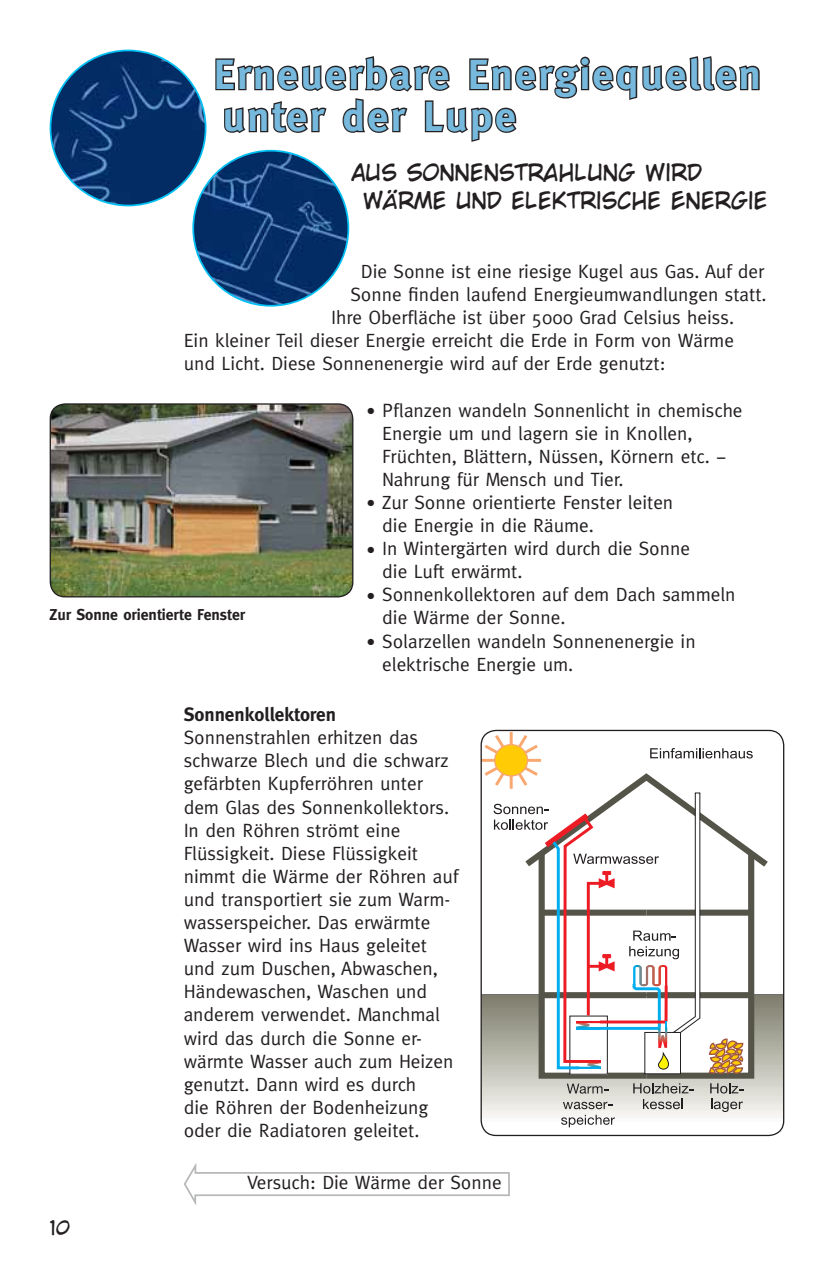
<style>
.page{position:relative;width:834px;height:1280px;background:#fff}
.page>*{position:absolute;margin:0;border:0;box-sizing:border-box;transform-origin:0 0}
.t1{font:42px/42px "Meta Plus Bold 24";letter-spacing:.05em;color:#76b9dd}
.t2{font:22.75px/27.3px "CC Wild Words Int Roman 25";color:#231f20}
.t3{font:19.25px/23.1px "Meta Normal 26";color:#231f20}
.t4{font:19.25px "Meta Bold 27";color:#231f20}
.t5{font:19.25px "CC Wild Words Int Roman 25";color:#231f20}
.t6{font:15.75px "Meta Bold 27";color:#231f20}
</style>
<div class="page">
<img style="left:50px;top:50px;width:155px;height:155px;border-radius:50%">
<svg style="left:215px;top:56px;width:545px;height:86px"></svg>
<img style="left:193px;top:151px;width:155px;height:155px;border-radius:50%">
<img style="left:50px;top:404px;width:303px;height:193px;border-radius:15px">
<div style="left:50px;top:403px;width:303px;height:194px;border:1px solid #231f20;border-radius:15px"></div>
<svg style="left:184px;top:1163px;width:326px;height:42px"></svg>
<div style="left:481px;top:1116px;width:302px;height:5px;background:#fafbfb"></div>
<div style="left:481px;top:1114px;width:302px;height:5px;background:#f6f5f2"></div>
<div style="left:481px;top:1108px;width:302px;height:6px;background:#f4f3f0"></div>
<div style="left:481px;top:1106px;width:302px;height:5px;background:#f0efea"></div>
<div style="left:481px;top:1101px;width:302px;height:5px;background:#ecebe7"></div>
<div style="left:481px;top:1098px;width:302px;height:5px;background:#e8e8e2"></div>
<div style="left:481px;top:1095px;width:302px;height:6px;background:#e4e3de"></div>
<svg style="left:482px;top:1093px;width:300px;height:2px"></svg>
<svg style="left:642px;top:1099px;width:40px;height:10px"></svg>
<svg style="left:711px;top:1099px;width:31px;height:13px"></svg>
<svg style="left:482px;top:732px;width:301px;height:361px"></svg>
<svg style="left:563px;top:1102px;width:49px;height:7px"></svg>
<svg style="left:561px;top:1115px;width:53px;height:12px"></svg>
<div style="left:480px;top:730px;width:304px;height:406px;border:1px solid #231f20;border-radius:15px"></div>
<h1 class="t1" style="left:214px;top:55px;width:548px">Erneuerbare Energiequellen unter der Lupe</h1>
<p class="t2" style="left:362px;top:160px;width:406px;text-indent:-11px">AUS SONNENSTRAHLUNG WIRD<br>WÄRME UND ELEKTRISCHE ENERGIE</p>
<p class="t3" style="left:361px;top:262px;width:405px">Die Sonne ist eine riesige Kugel aus Gas. Auf der</p>
<p class="t3" style="left:350px;top:285px;width:418px">Sonne finden laufend Energieumwandlungen statt.</p>
<p class="t3" style="left:331px;top:308px;width:404px">Ihre Oberfläche ist über 5000 Grad Celsius heiss.</p>
<p class="t3" style="left:184px;top:331px;width:551px">Ein kleiner Teil dieser Energie erreicht die Erde in Form von Wärme</p>
<p class="t3" style="left:184px;top:354px;width:483px">und Licht. Diese Sonnenenergie wird auf der Erde genutzt:</p>
<p class="t3" style="left:382px;top:400px;width:362px">Pflanzen wandeln Sonnenlicht in chemische<br>Energie um und lagern sie in Knollen,<br>Früchten, Blättern, Nüssen, Körnern etc. −<br>Nahrung für Mensch und Tier.<br>Zur Sonne orientierte Fenster leiten<br>die Energie in die Räume.<br>In Wintergärten wird durch die Sonne<br>die Luft erwärmt.<br>Sonnenkollektoren auf dem Dach sammeln die Wärme der Sonne.<br>Solarzellen wandeln Sonnenenergie in elektrische Energie um.</p>
<p class="t4" style="left:184px;top:703px;width:154px">Sonnenkollektoren</p>
<p class="t3" style="left:184px;top:728px;width:276px">Sonnenstrahlen erhitzen das schwarze Blech und die schwarz gefärbten Kupferröhren unter dem Glas des Sonnenkollektors.<br>In den Röhren strömt eine<br>Flüssigkeit. Diese Flüssigkeit nimmt die Wärme der Röhren auf und transportiert sie zum Warm&shy;wasserspeicher. Das erwärmte<br>Wasser wird ins Haus geleitet und zum Duschen, Abwaschen,<br>Händewaschen, Waschen und anderem verwendet. Manchmal wird das durch die Sonne er&shy;wärmte Wasser auch zum Heizen genutzt. Dann wird es durch<br>die Röhren der Bodenheizung oder die Radiatoren geleitet.</p>
<p class="t6" style="left:50px;top:605px;width:197px">Zur Sonne orientierte Fenster</p>
<p class="t5" style="left:50px;top:1217px;width:22px">10</p>
<p class="t3" style="left:247px;top:1173px;width:256px">Versuch: Die Wärme der Sonne</p>
</div>
